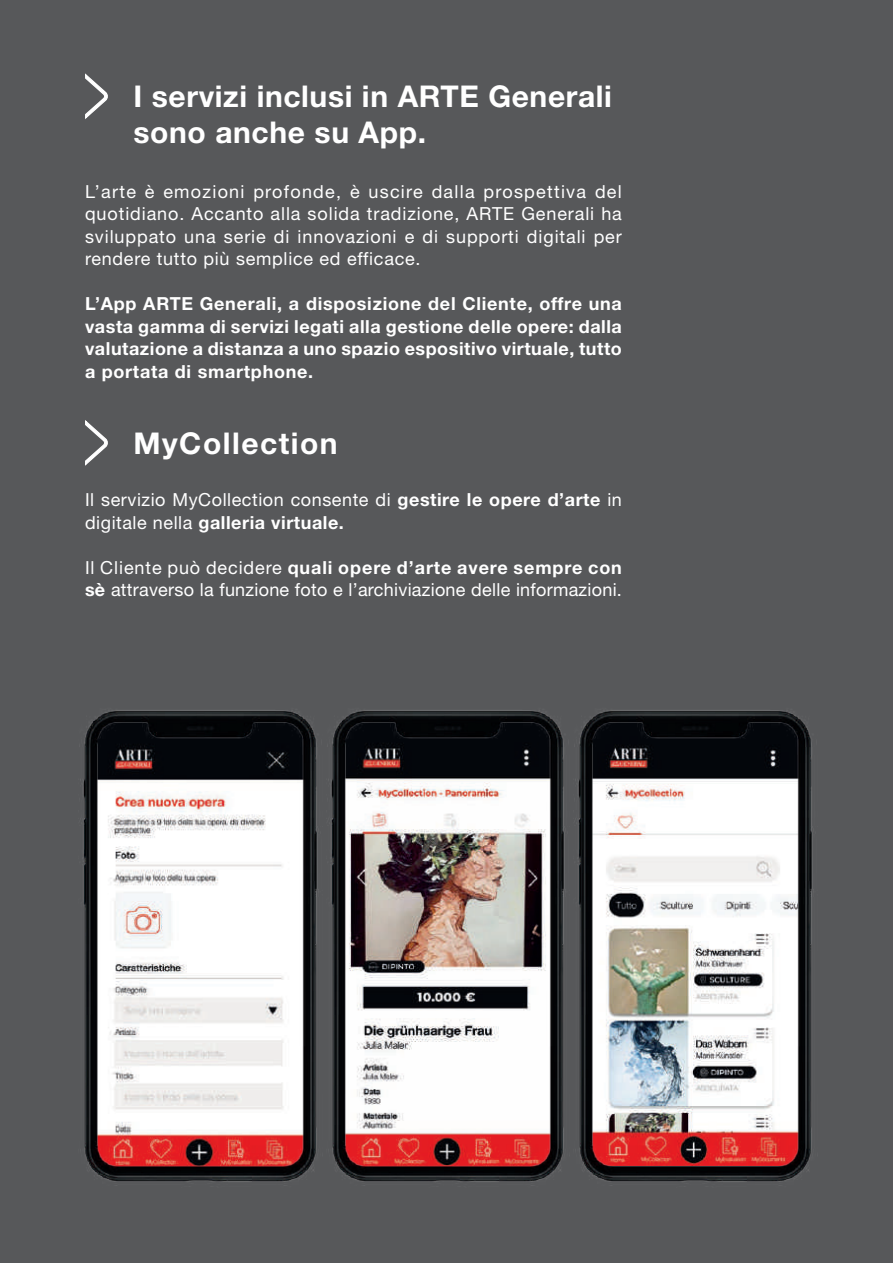
<style>
.page{position:relative;width:893px;height:1263px;background:#57585a}
.page>*{position:absolute;margin:0;border:0;box-sizing:border-box;transform-origin:0 0}
.t1{font:700 30px/36px "Helvetica Neue LT Std";letter-spacing:.02em;color:#fff}
.t2{font:700 30px "Helvetica Neue LT Std";letter-spacing:.05em;color:#fff}
.t3{font:18px/22.5px "Helvetica Neue LT Std";letter-spacing:.03em;color:#fff}
.t4{font:700 18px/22.5px "Helvetica Neue LT Std";letter-spacing:.03em;color:#fff;text-align:justify}
.s1{font-weight:700}
</style>
<div class="page">
<svg style="left:85px;top:73px;width:23px;height:46px"></svg>
<svg style="left:85px;top:420px;width:23px;height:46px"></svg>
<img style="left:575px;top:710px;width:238px;height:472px">
<img style="left:80px;top:710px;width:238px;height:472px">
<img style="left:328px;top:710px;width:237px;height:472px">
<h1 class="t1" style="left:134px;top:77px;width:480px">I servizi inclusi in ARTE Generali sono anche su App.</h1>
<p class="t3" style="left:85px;top:180px;width:538px;text-align:justify">L’arte è emozioni profonde, è uscire dalla prospettiva del quotidiano. Accanto alla solida tradizione, ARTE Generali ha sviluppato una serie di innovazioni e di supporti digitali per rendere tutto più semplice ed efficace.</p>
<p class="t4" style="left:85px;top:292px;width:538px">L’App ARTE Generali, a disposizione del Cliente, offre una vasta gamma di servizi legati alla gestione delle opere: dalla valutazione a distanza a uno spazio espositivo virtuale, tutto a portata di smartphone.</p>
<h1 class="t2" style="left:134px;top:424px;width:206px">MyCollection</h1>
<p class="t3" style="left:85px;top:488px;width:538px">Il servizio MyCollection consente di <span class="s1">gestire le opere d’arte</span> in digitale nella <span class="s1">galleria virtuale.</span></p>
<p class="t3" style="left:85px;top:556px;width:538px">Il Cliente può decidere <span class="s1">quali opere d’arte avere sempre con sè</span> attraverso la funzione foto e l’archiviazione delle informazioni.</p>
</div>
